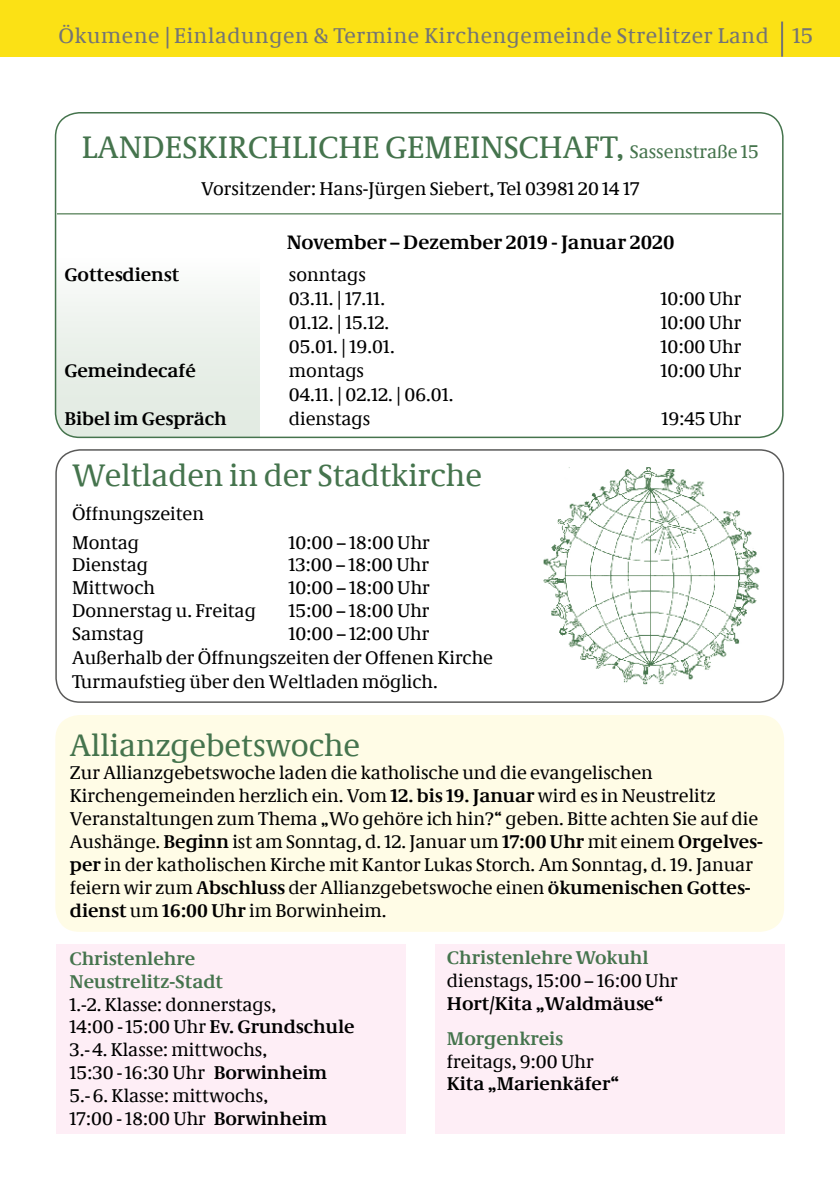
<style>
.page{position:relative;width:840px;height:1191px;background:#fff}
.page>*{position:absolute;margin:0;border:0;box-sizing:border-box;transform-origin:0 0}
.t1{font:32px "Neue Demos";color:#45744d}
.t2{font:22px "Neue Demos";letter-spacing:.03em;color:#747474}
.t3{font:700 20px "Neue Demos";letter-spacing:.005em;color:#000}
.t4{font:19px/23px "Neue Demos";color:#000}
.t5{font:700 19px "Neue Demos";color:#000}
.t6{font:700 19px/22.8px "Neue Demos";color:#45744d}
.s1{font-weight:700}
.s2{font-size:19px}
</style>
<div class="page">
<div style="left:56px;top:944px;width:350px;height:190px;background:#feeef6"></div>
<div style="left:435px;top:944px;width:349px;height:190px;background:#feeef6"></div>
<div style="left:55px;top:715px;width:728px;height:217px;background:#fffce6;border-radius:24px"></div>
<div style="left:55px;top:258px;width:205px;height:179px;background:linear-gradient(to bottom,#fafbfa,#dee8de)"></div>
<div style="left:55px;top:112px;width:728px;height:326px;border:2px solid #45744d;border-radius:24px"></div>
<hr style="left:57px;top:213px;width:723px;height:1px;background:#6f9371">
<img style="left:543px;top:449px;width:226px;height:236px">
<div style="left:55px;top:449px;width:728px;height:254px;border:2px solid #5a5a59;border-radius:24px"></div>
<div style="left:0;top:0;width:839px;height:57px;background:#fbe115"></div>
<hr style="left:780px;top:22px;width:2px;height:35px;background:#747474">
<p class="t2" style="left:27px;top:23px;width:787px">15 Ökumene <span class="s1">|</span> Einladungen &amp; Termine Kirchengemeinde Strelitzer Land 15</p>
<p class="t2" style="left:71px;top:23px;width:596px">Einladunge &amp; Termine Kirchengemeinde Strelitzer Land</p>
<h1 class="t1" style="left:82px;top:127px;width:678px">LANDESKIRCHLICHE GEMEINSCHAFT, <span class="s2">Sassenstraße 15</span></h1>
<p class="t4" style="left:201px;top:177px;width:439px">Vorsitzender: Hans-Jürgen Siebert, Tel 03981 20 14 17</p>
<p class="t3" style="left:286px;top:230px;width:389px">November – Dezember 2019 - Januar 2020</p>
<p class="t5" style="left:64px;top:263px;width:116px">Gottesdienst</p>
<p class="t4" style="left:289px;top:262px;width:97px;line-height:24px">sonntags<br>03.11. | 17.11.</p>
<p class="t4" style="left:660px;top:287px;width:82px">10:00 Uhr</p>
<p class="t4" style="left:289px;top:311px;width:102px">01.12. | 15.12.</p>
<p class="t4" style="left:660px;top:311px;width:82px">10:00 Uhr</p>
<p class="t4" style="left:289px;top:335px;width:107px">05.01. | 19.01.</p>
<p class="t4" style="left:660px;top:335px;width:82px">10:00 Uhr</p>
<p class="t5" style="left:64px;top:359px;width:133px">Gemeindecafé</p>
<p class="t4" style="left:289px;top:359px;width:77px">montags</p>
<p class="t4" style="left:660px;top:359px;width:82px">10:00 Uhr</p>
<p class="t4" style="left:289px;top:383px;width:166px">04.11. | 02.12. | 06.01.</p>
<p class="t5" style="left:64px;top:407px;width:164px">Bibel im Gespräch</p>
<p class="t4" style="left:289px;top:407px;width:83px">dienstags</p>
<p class="t4" style="left:661px;top:407px;width:82px">19:45 Uhr</p>
<h1 class="t1" style="left:72px;top:456px;width:411px">Weltladen in der Stadtkirche</h1>
<p class="t4" style="left:72px;top:499px;width:133px;line-height:28.4px">Öffnungszeiten<br>Montag</p>
<p class="t4" style="left:288px;top:530px;width:143px">10:00 – 18:00 Uhr</p>
<p class="t4" style="left:72px;top:553px;width:77px">Dienstag</p>
<p class="t4" style="left:288px;top:553px;width:142px">13:00 – 18:00 Uhr</p>
<p class="t4" style="left:72px;top:576px;width:84px">Mittwoch</p>
<p class="t4" style="left:288px;top:576px;width:143px">10:00 – 18:00 Uhr</p>
<p class="t4" style="left:72px;top:599px;width:185px">Donnerstag u. Freitag</p>
<p class="t4" style="left:288px;top:599px;width:143px">15:00 – 18:00 Uhr</p>
<p class="t4" style="left:72px;top:621px;width:73px">Samstag</p>
<p class="t4" style="left:72px;top:621px;width:422px;line-height:24px;text-indent:216px">10:00 – 12:00 Uhr<br>Außerhalb der Öffnungszeiten der Offenen Kirche<br>Turmaufstieg über den Weltladen möglich.</p>
<h1 class="t1" style="left:70px;top:725px;width:291px">Allianzgebetswoche</h1>
<p class="t4" style="left:70px;top:760px;width:694px">Zur Allianzgebetswoche laden die katholische und die evangelischen Kirchengemeinden herzlich ein. Vom <span class="s1">12. bis 19. Januar</span> wird es in Neustrelitz Veranstaltungen zum Thema „Wo gehöre ich hin?“ geben. Bitte achten Sie auf die Aushänge. <span class="s1">Beginn</span> ist am Sonntag, d. 12. Januar um <span class="s1">17:00 Uhr</span> mit einem <span class="s1">Orgelves&shy;per</span> in der katholischen Kirche mit Kantor Lukas Storch. Am Sonntag, d. 19. Januar feiern wir zum <span class="s1">Abschluss</span> der Allianzgebetswoche einen <span class="s1">ökumenischen Gottes&shy;dienst</span> um <span class="s1">16:00 Uhr</span> im Borwinheim.</p>
<p class="t6" style="left:69px;top:947px;width:155px">Christenlehre<br>Neustrelitz-Stadt</p>
<p class="t4" style="left:69px;top:992px;width:286px">1.-2. Klasse: donnerstags,<br>14:00 -15:00 Uhr <span class="s1">Ev. Grundschule<br></span>3.-4. Klasse: mittwochs,<br>15:30 -16:30 Uhr <span class="s1">Borwinheim<br></span>5.-6. Klasse: mittwochs,<br>17:00 - 18:00 Uhr <span class="s1">Borwinheim</span></p>
<p class="t6" style="left:446px;top:946px;width:203px">Christenlehre Wokuhl</p>
<p class="t4" style="left:446px;top:969px;width:232px">dienstags, 15:00 – 16:00 Uhr</p>
<p class="t5" style="left:446px;top:992px;width:218px">Hort/Kita „Waldmäuse“</p>
<p class="t6" style="left:446px;top:1027px;width:118px">Morgenkreis</p>
<p class="t4" style="left:446px;top:1049px;width:148px">freitags, 9:00 Uhr</p>
<p class="t5" style="left:446px;top:1072px;width:174px">Kita „Marienkäfer“</p>
</div>
